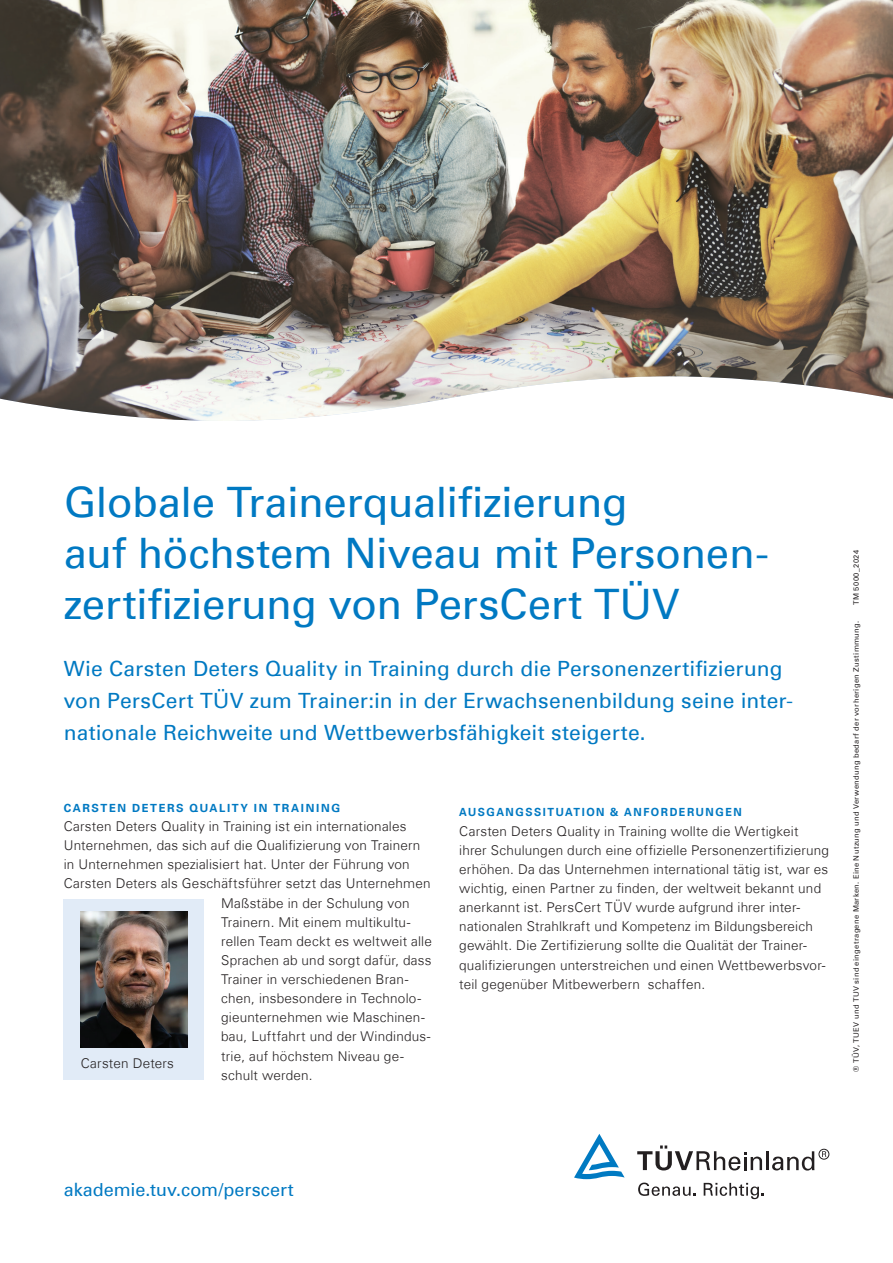
<style>
.page{position:relative;width:893px;height:1263px;background:#fff}
.page>*{position:absolute;margin:0;border:0;box-sizing:border-box;transform-origin:0 0}
.t1{font:42px/51px "Univers Com 55 Roman";letter-spacing:-.01em;color:#0079c2}
.t2{font:21px/32px "Univers Com 55 Roman";letter-spacing:.005em;color:#0079c2}
.t3{font:18px "Univers Com 55 Roman";color:#0079c2}
.t4{font:300 13.5px/19.2px "Univers Com 45";letter-spacing:.015em;color:#231f20}
.t5{font:700 11.25px "Univers Com 65";letter-spacing:.145em;color:#0079c2;scale:.96 1}
.t6{font:700 11.25px "Univers Com 65";letter-spacing:.145em;color:#0079c2}
.t7{font:7.5px "Univers Com 55 Roman";letter-spacing:.05em;color:#231f20}
</style>
<div class="page">
<svg style="left:638px;top:1182px;width:58px;height:14px"></svg>
<svg style="left:704px;top:1183px;width:60px;height:16px"></svg>
<svg style="left:637px;top:1145px;width:125px;height:25px"></svg>
<hr style="left:766px;top:1151px;width:3px;height:19px;background:#231f20">
<svg style="left:772px;top:1151px;width:42px;height:19px"></svg>
<div style="left:819px;top:1149px;width:10px;height:10px;border:1px solid #231f20;border-radius:50%"></div>
<svg style="left:822px;top:1151px;width:4px;height:6px"></svg>
<svg style="left:574px;top:1134px;width:51px;height:45px"></svg>
<img style="left:0;top:0;width:893px;height:421px">
<div style="left:64px;top:899px;width:140px;height:181px;background:#e1ebf7"></div>
<img style="left:81px;top:911px;width:106px;height:136px">
<h1 class="t1" style="left:64px;top:476px;width:707px">Globale Trainerqualifizierung<br>auf höchstem Niveau mit Personen&shy;zertifizierung von PersCert TÜV</h1>
<h2 class="t2" style="left:64px;top:653px;width:731px">Wie Carsten Deters Quality in Training durch die Personenzertifizierung von PersCert TÜV zum Trainer:in in der Erwachsenenbildung seine inter&shy;nationale Reichweite und Wettbewerbsfähigkeit steigerte.</h2>
<p class="t6" style="left:64px;top:801px;width:278px">CARSTEN DETERS QUALITY IN TRAINING</p>
<p class="t4" style="left:64px;top:816px;width:344px">Carsten Deters Quality in Training ist ein internationales</p>
<p class="t4" style="left:64px;top:836px;width:358px">Unternehmen, das sich auf die Qualifizierung von Trainern</p>
<p class="t4" style="left:64px;top:855px;width:348px">in Unternehmen spezialisiert hat. Unter der Führung von</p>
<p class="t4" style="left:64px;top:874px;width:368px">Carsten Deters als Geschäftsführer setzt das Unternehmen</p>
<p class="t4" style="left:221px;top:893px;width:190px">Maßstäbe in der Schulung von</p>
<p class="t4" style="left:221px;top:912px;width:191px">Trainern. Mit einem multikultu-</p>
<p class="t4" style="left:221px;top:931px;width:212px">rellen Team deckt es weltweit alle</p>
<p class="t4" style="left:221px;top:950px;width:212px">Sprachen ab und sorgt dafür, dass</p>
<p class="t4" style="left:221px;top:970px;width:189px">Trainer in verschiedenen Bran-</p>
<p class="t4" style="left:221px;top:989px;width:201px">chen, insbesondere in Technolo-</p>
<p class="t4" style="left:221px;top:1008px;width:205px">gieunternehmen wie Maschinen-</p>
<p class="t4" style="left:221px;top:1027px;width:211px">bau, Luftfahrt und der Windindus-</p>
<p class="t4" style="left:221px;top:1046px;width:184px">trie, auf höchstem Niveau ge-</p>
<p class="t4" style="left:221px;top:1065px;width:93px">schult werden.</p>
<p class="t4" style="left:81px;top:1053px;width:95px">Carsten Deters</p>
<p class="t5" style="left:459px;top:806px;width:296px">AUSGANGSSITUATION &amp; ANFORDERUNGEN</p>
<p class="t4" style="left:459px;top:821px;width:371px">Carsten Deters Quality in Training wollte die Wertigkeit ihrer Schulungen durch eine offizielle Personenzertifizierung erhöhen. Da das Unternehmen international tätig ist, war es wichtig, einen Partner zu finden, der weltweit bekannt und anerkannt ist. PersCert TÜV wurde aufgrund ihrer inter&shy;nationalen Strahlkraft und Kompetenz im Bildungsbereich gewählt. Die Zertifizierung sollte die Qualität der Trainer&shy;qualifizierungen unterstreichen und einen Wettbewerbsvor&shy;teil gegenüber Mitbewerbern schaffen.</p>
<p class="t7" style="left:852px;top:605px;width:57px;rotate:-90deg">TM 5000_2024</p>
<p class="t7" style="left:852px;top:1071px;width:452px;rotate:-90deg">® TÜV, TUEV und TUV sind eingetragene Marken. Eine Nutzung und Verwendung bedarf der vorherigen Zustimmung.</p>
<h3 class="t3" style="left:64px;top:1178px;width:232px">akademie.tuv.com/perscert</h3>
</div>
